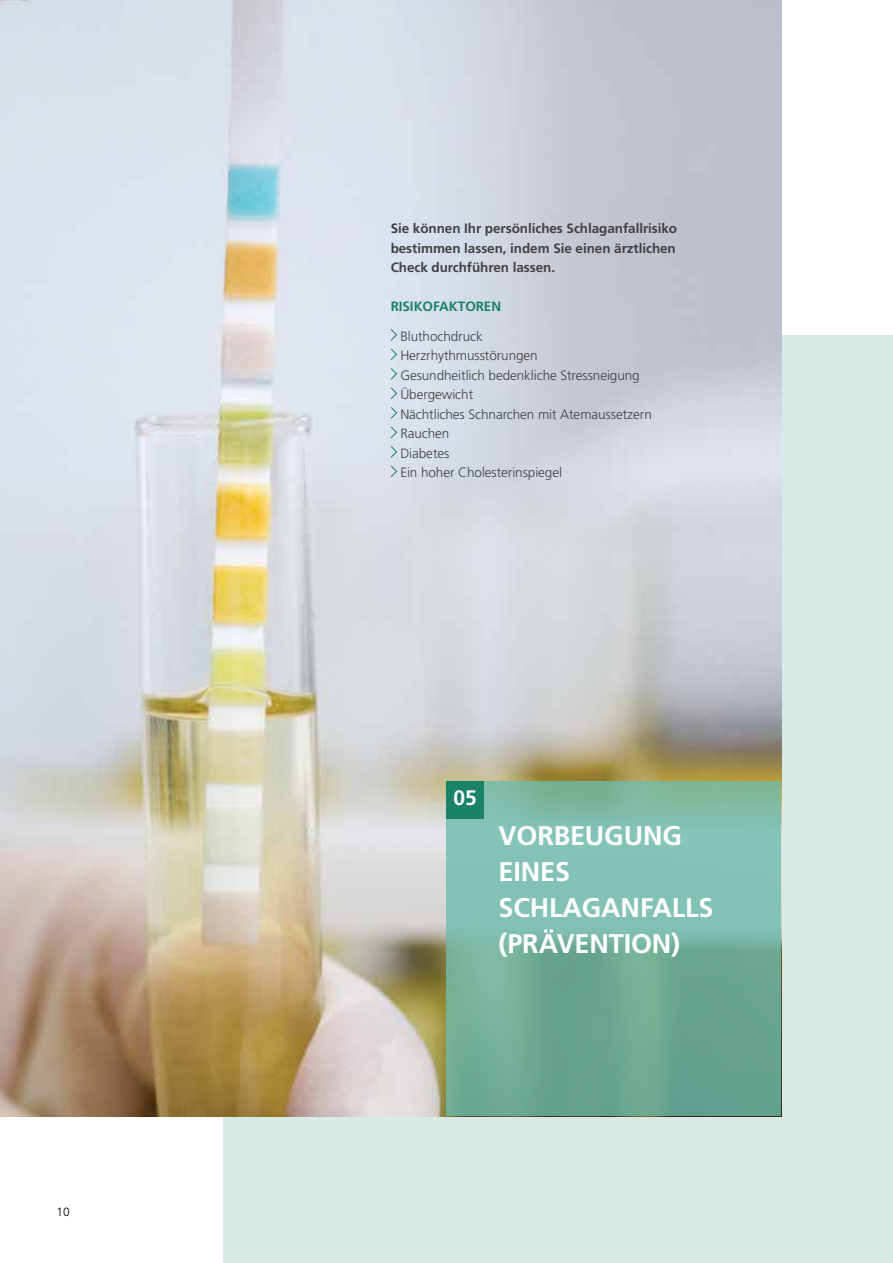
<style>
.page{position:relative;width:893px;height:1263px;background:#fff}
.page>*{position:absolute;margin:0;border:0;box-sizing:border-box;transform-origin:0 0}
.t1{font:700 27px/36px "Frutiger LT Pro";letter-spacing:-.005em;color:#fff}
.t2{font:700 21px "Frutiger LT Pro";color:#fff}
.t3{font:300 13.5px/19.5px "Frutiger LT Pro";letter-spacing:-.005em;color:#414042}
.t4{font:700 13.5px/19.5px "Frutiger LT Pro";letter-spacing:-.005em;color:#414042;text-align:justify}
.t5{font:700 13.5px "Frutiger LT Pro";color:#1a8265}
.t6{font:300 12px "Frutiger LT Pro";color:#000}
</style>
<div class="page">
<div style="left:223px;top:335px;width:670px;height:928px;background:#d8eae5"></div>
<img style="left:0;top:0;width:781px;height:1116px">
<svg style="left:390px;top:328px;width:8px;height:13px"></svg>
<svg style="left:390px;top:348px;width:8px;height:13px"></svg>
<svg style="left:390px;top:367px;width:8px;height:13px"></svg>
<svg style="left:390px;top:387px;width:8px;height:13px"></svg>
<svg style="left:390px;top:406px;width:8px;height:13px"></svg>
<svg style="left:390px;top:426px;width:8px;height:13px"></svg>
<svg style="left:390px;top:445px;width:8px;height:13px"></svg>
<svg style="left:390px;top:465px;width:8px;height:13px"></svg>
<svg style="left:446px;top:781px;width:335px;height:335px;background:#76b3a0"></svg>
<div style="left:446px;top:781px;width:38px;height:38px;background:#1a8265"></div>
<p class="t6" style="left:56px;top:1204px;width:15px">10</p>
<p class="t4" style="left:391px;top:219px;width:288px">Sie können Ihr persönliches Schlaganfallrisiko bestimmen lassen, indem Sie einen ärztlichen Check durchführen lassen.</p>
<p class="t5" style="left:391px;top:299px;width:15px">Risik</p>
<p class="t5" style="left:423px;top:299px;width:20px">ofakt</p>
<p class="t5" style="left:465px;top:299px;width:20px">oren</p>
<p class="t3" style="left:400px;top:326px;width:253px">Bluthochdruck<br>Herzrhythmusstörungen<br>Gesundheitlich bedenkliche Stressneigung<br>Übergewicht<br>Nächtliches Schnarchen mit Atemaussetzern<br>Rauchen<br>Diabetes<br>Ein hoher Cholesterinspiegel</p>
<h2 class="t2" style="left:453px;top:785px;width:25px">05</h2>
<h1 class="t1" style="left:499px;top:818px;width:163px">Vorbeugung eines<br>Schlaganfalls<br>(Präventi</h1>
<h1 class="t1" style="left:631px;top:926px;width:51px">on)</h1>
</div>
